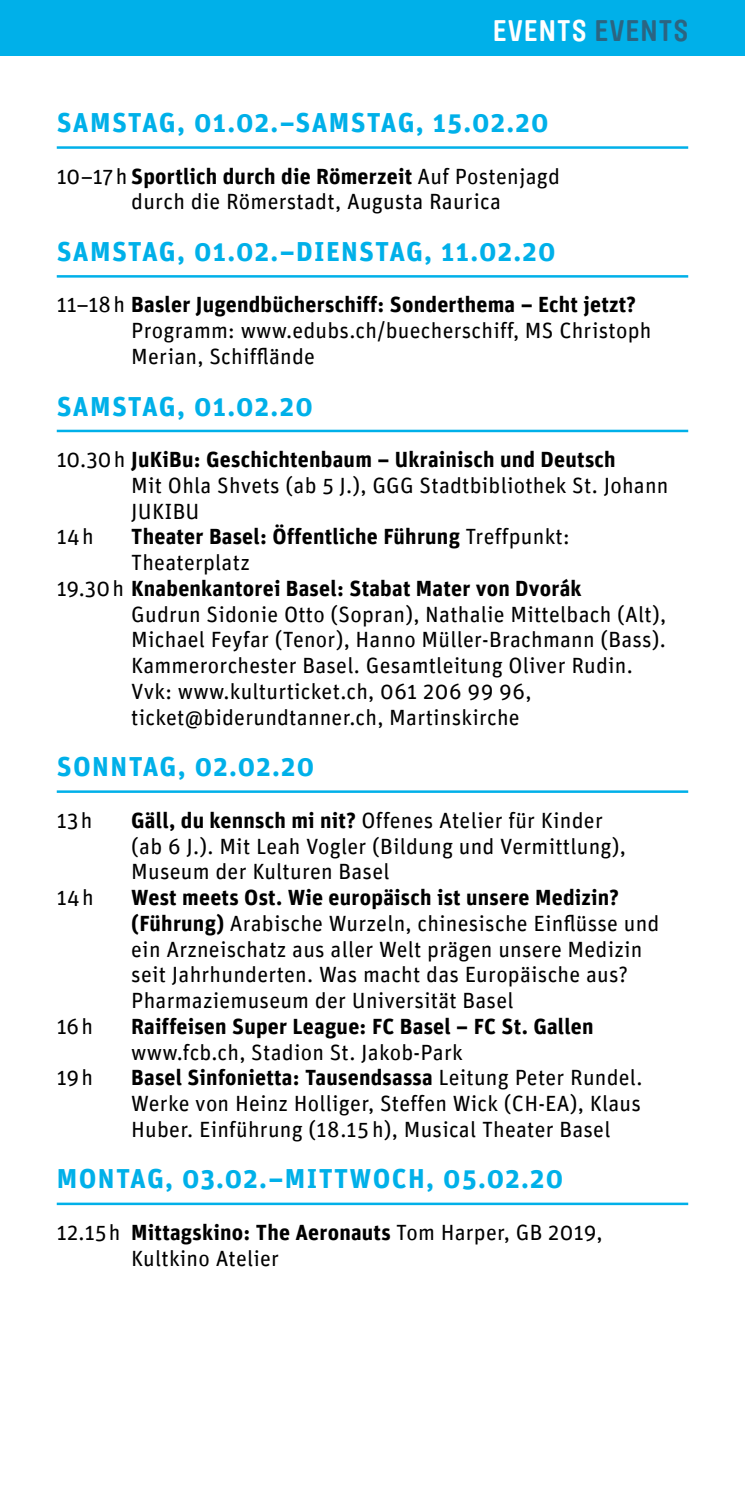
<style>
.page{position:relative;width:745px;height:1489px;background:#fff}
.page>*{position:absolute;margin:0;border:0;box-sizing:border-box;transform-origin:0 0}
.t1{font:700 29.5px "Brauer Neue";letter-spacing:.05em;color:#fff}
.t2{font:700 27.5px "Unit";letter-spacing:.045em;color:#00b0e9}
.t3{font:22px/25.8px "Unit";letter-spacing:.01em;color:#000}
.t4{font:700 22px "Unit";letter-spacing:.01em;color:#000}
.s1{color:#2b6582}
.s2{font-weight:700}
.s3{font-weight:400}
</style>
<div class="page">
<div style="left:0;top:0;width:744px;height:56px;background:#00b0e9"></div>
<hr style="left:57px;top:146px;width:630px;height:3px;background:#00b0e9">
<hr style="left:57px;top:275px;width:630px;height:2px;background:#00b0e9">
<hr style="left:57px;top:429px;width:630px;height:3px;background:#00b0e9">
<hr style="left:57px;top:790px;width:630px;height:2px;background:#00b0e9">
<hr style="left:57px;top:1202px;width:630px;height:2px;background:#00b0e9">
<h1 class="t1" style="left:493px;top:14px;width:196px">EVENTS <span class="s1">EVENTS</span></h1>
<p class="t2" style="left:57px;top:106px;width:493px">SAMSTAG, 01.02.–SAMSTAG, 15.02.20</p>
<p class="t3" style="left:131px;top:163px;width:430px;text-indent:-74px">10–17h <span class="s2">Sportlich durch die Römerzeit</span> Auf Postenjagd durch die Römerstadt, Augusta Raurica</p>
<p class="t2" style="left:57px;top:234px;width:500px">SAMSTAG, 01.02.–DIENSTAG, 11.02.20</p>
<p class="t3" style="left:131px;top:291px;width:521px;text-indent:-74px">11–18h <span class="s2">Basler Jugendbücherschiff: Sonderthema – Echt jetzt?<br></span>Programm: www.edubs.ch/buecherschiff, MS Christoph<br>Merian, Schifflände</p>
<p class="t2" style="left:57px;top:389px;width:257px">SAMSTAG, 01.02.20</p>
<p class="t4" style="left:57px;top:446px;width:560px"><span class="s3">10.30h</span> JuKiBu: Geschichtenbaum – Ukrainisch und Deutsch</p>
<p class="t3" style="left:131px;top:472px;width:538px">Mit Ohla Shvets (ab 5 J.), GGG Stadtbibliothek St. Johann</p>
<p class="t3" style="left:131px;top:497px;width:70px">JUKIBU</p>
<p class="t3" style="left:57px;top:523px;width:38px">14h</p>
<p class="t4" style="left:131px;top:523px;width:439px">Theater Basel: Öffentliche Führung <span class="s3">Treffpunkt:</span></p>
<p class="t3" style="left:131px;top:549px;width:120px">Theaterplatz</p>
<p class="t4" style="left:57px;top:574px;width:526px"><span class="s3">19.30h</span> Knabenkantorei Basel: Stabat Mater von Dvorák</p>
<p class="t3" style="left:131px;top:600px;width:536px">Gudrun Sidonie Otto (Sopran), Nathalie Mittelbach (Alt),</p>
<p class="t3" style="left:131px;top:626px;width:536px">Michael Feyfar (Tenor), Hanno Müller-Brachmann (Bass).</p>
<p class="t3" style="left:131px;top:652px;width:502px">Kammerorchester Basel. Gesamtleitung Oliver Rudin.</p>
<p class="t3" style="left:131px;top:678px;width:401px">Vvk: www.kulturticket.ch, 061 206 99 96,</p>
<p class="t3" style="left:131px;top:703px;width:390px">ticket@biderundtanner.ch, Martinskirche</p>
<p class="t2" style="left:57px;top:749px;width:259px">SONNTAG, 02.02.20</p>
<p class="t3" style="left:57px;top:806px;width:37px">13h</p>
<p class="t3" style="left:131px;top:806px;width:496px"><span class="s2">Gäll, du kennsch mi nit?</span> Offenes Atelier für Kinder (ab 6 J.). Mit Leah Vogler (Bildung und Vermittlung),<br>Museum der Kulturen Basel</p>
<p class="t3" style="left:57px;top:884px;width:38px">14h</p>
<p class="t3" style="left:131px;top:884px;width:529px"><span class="s2">West meets Ost. Wie europäisch ist unsere Medizin? (Führung)</span> Arabische Wurzeln, chinesische Einflüsse und ein Arzneischatz aus aller Welt prägen unsere Medizin seit Jahrhunderten. Was macht das Europäische aus?<br>Pharmaziemuseum der Universität Basel</p>
<p class="t3" style="left:57px;top:1012px;width:38px">16h</p>
<p class="t4" style="left:131px;top:1012px;width:463px">Raiffeisen Super League: FC Basel – FC St. Gallen</p>
<p class="t3" style="left:131px;top:1038px;width:333px">www.fcb.ch, Stadion St. Jakob-Park</p>
<p class="t3" style="left:57px;top:1064px;width:38px">19h</p>
<p class="t3" style="left:131px;top:1064px;width:512px;text-align:justify"><span class="s2">Basel Sinfonietta: Tausendsassa</span> Leitung Peter Rundel.<br>Werke von Heinz Holliger, Steffen Wick (CH-EA), Klaus Huber. Einführung (18.15 h), Musical Theater Basel</p>
<p class="t2" style="left:57px;top:1161px;width:507px">MONTAG, 03.02.–MITTWOCH, 05.02.20</p>
<p class="t3" style="left:131px;top:1218px;width:472px;text-indent:-74px">12.15h <span class="s2">Mittagskino: The Aeronauts</span> Tom Harper, GB 2019,<br>Kultkino Atelier</p>
</div>
